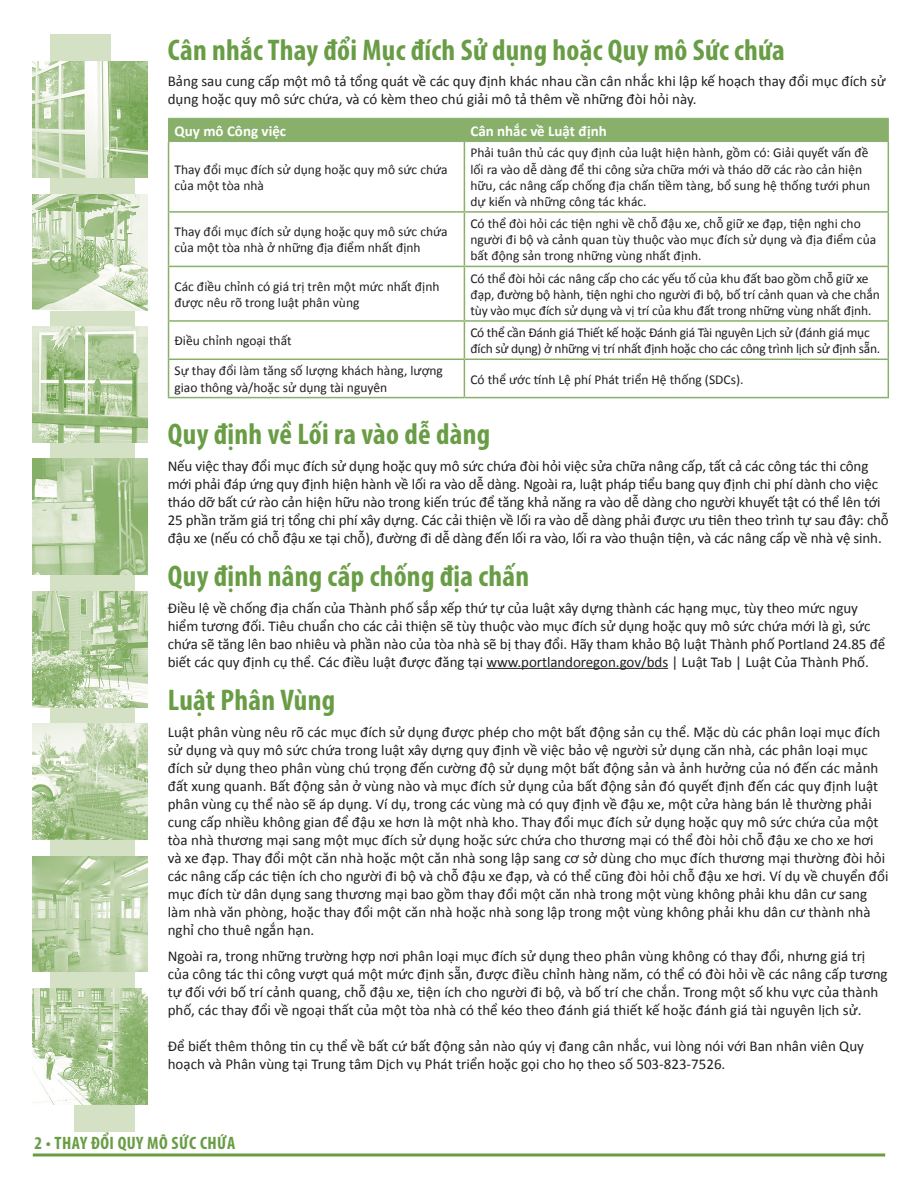
<style>
.page{position:relative;width:918px;height:1188px;background:#fff}
.page>*{position:absolute;margin:0;border:0;box-sizing:border-box;transform-origin:0 0}
.Subhead_1{font:700 condensed 30px "Myriad Pro";letter-spacing:.01em;color:#699d45}
.subhead_5{font:700 condensed 18px "Myriad Pro";letter-spacing:.025em;color:#699d45}
.Body_text{font:15px/18px "Calibri";color:#231f20}
.bt_univ{font:700 15px "Calibri";color:#fff}
.bt_univ-2{font:13.5px/16.2px "Calibri";color:#231f20}
.bt_univ-3{font:13.5px/16.2px "Calibri";letter-spacing:-.02em;color:#231f20}
</style>
<div class="page">
<hr style="left:33px;top:1154px;width:852px;height:2px;background:#699d45">
<div style="left:50px;top:35px;width:61px;height:1040px;background:#d4e1c5"></div>
<div style="left:75px;top:91px;width:60px;height:1041px;background:#d4e1c5"></div>
<img style="left:32px;top:62px;width:116px;height:116px">
<img style="left:32px;top:459px;width:116px;height:116px">
<img style="left:32px;top:327px;width:116px;height:115px">
<img style="left:32px;top:591px;width:116px;height:116px">
<img style="left:32px;top:856px;width:116px;height:116px">
<img style="left:32px;top:194px;width:116px;height:116px">
<img style="left:32px;top:724px;width:116px;height:115px">
<img style="left:32px;top:988px;width:116px;height:116px">
<hr style="left:486px;top:668px;width:182px;height:1px;background:#231f20">
<div style="left:168px;top:118px;width:721px;height:23px;background:#88b06a"></div>
<hr style="left:168px;top:141px;width:296px;height:1px;background:#88b06a">
<hr style="left:464px;top:141px;width:425px;height:1px;background:#88b06a">
<hr style="left:168px;top:142px;width:1px;height:69px;background:#88b06a">
<hr style="left:464px;top:142px;width:1px;height:69px;background:#88b06a">
<hr style="left:888px;top:142px;width:1px;height:69px;background:#88b06a">
<hr style="left:168px;top:213px;width:1px;height:53px;background:#88b06a">
<hr style="left:168px;top:211px;width:296px;height:2px;background:#88b06a">
<hr style="left:464px;top:211px;width:425px;height:2px;background:#88b06a">
<hr style="left:464px;top:213px;width:1px;height:53px;background:#88b06a">
<hr style="left:888px;top:213px;width:1px;height:53px;background:#88b06a">
<hr style="left:168px;top:267px;width:1px;height:53px;background:#88b06a">
<hr style="left:168px;top:322px;width:1px;height:37px;background:#88b06a">
<hr style="left:168px;top:360px;width:1px;height:37px;background:#88b06a">
<hr style="left:168px;top:266px;width:296px;height:1px;background:#88b06a">
<hr style="left:464px;top:266px;width:425px;height:1px;background:#88b06a">
<hr style="left:464px;top:267px;width:1px;height:53px;background:#88b06a">
<hr style="left:888px;top:267px;width:1px;height:53px;background:#88b06a">
<hr style="left:464px;top:322px;width:1px;height:37px;background:#88b06a">
<hr style="left:888px;top:322px;width:1px;height:37px;background:#88b06a">
<hr style="left:464px;top:360px;width:1px;height:37px;background:#88b06a">
<hr style="left:888px;top:360px;width:1px;height:37px;background:#88b06a">
<hr style="left:168px;top:320px;width:296px;height:2px;background:#88b06a">
<hr style="left:464px;top:320px;width:425px;height:2px;background:#88b06a">
<hr style="left:168px;top:359px;width:296px;height:1px;background:#88b06a">
<hr style="left:464px;top:359px;width:425px;height:1px;background:#88b06a">
<hr style="left:168px;top:397px;width:296px;height:1px;background:#88b06a">
<hr style="left:464px;top:397px;width:425px;height:1px;background:#88b06a">
<p class="Subhead_1" style="left:168px;top:31px;width:619px">Cân nhắc Thay đổi Mục đích Sử dụng hoặc Quy mô Sức chứa</p>
<p class="Body_text" style="left:168px;top:72px;width:719px">Bảng sau cung cấp một mô tả tổng quát về các quy định khác nhau cần cân nhắc khi lập kế hoạch thay đổi mục đích sử dụng hoặc quy mô sức chứa, và có kèm theo chú giải mô tả thêm về những đòi hỏi này.</p>
<p class="bt_univ" style="left:175px;top:121px;width:113px">Quy mô Công việc</p>
<p class="bt_univ" style="left:470px;top:121px;width:138px">Cân nhắc về Luật định</p>
<p class="bt_univ-2" style="left:175px;top:161px;width:275px">Thay đổi mục đích sử dụng hoặc quy mô sức chứa của một tòa nhà</p>
<p class="bt_univ-2" style="left:470px;top:145px;width:401px">Phải tuân thủ các quy định của luật hiện hành, gồm có: Giải quyết vấn đề lối ra vào dễ dàng để thi công sửa chữa mới và tháo dỡ các rào cản hiện hữu, các nâng cấp chống địa chấn tiềm tàng, bổ sung hệ thống tưới phun dự kiến và những công tác khác.</p>
<p class="bt_univ-2" style="left:175px;top:224px;width:275px">Thay đổi mục đích sử dụng hoặc quy mô sức chứa của một tòa nhà ở những địa điểm nhất định</p>
<p class="bt_univ-2" style="left:470px;top:215px;width:407px">Có thể đòi hỏi các tiện nghi về chỗ đậu xe, chỗ giữ xe đạp, tiện nghi cho người đi bộ và cảnh quan tùy thuộc vào mục đích sử dụng và địa điểm của bất động sản trong những vùng nhất định.</p>
<p class="bt_univ-2" style="left:175px;top:278px;width:266px">Các điều chỉnh có giá trị trên một mức nhất định được nêu rõ trong luật phân vùng</p>
<p class="bt_univ-2" style="left:470px;top:270px;width:411px">Có thể đòi hỏi các nâng cấp cho các yếu tố của khu đất bao gồm chỗ giữ xe đạp, đường bộ hành, tiện nghi cho người đi bộ, bố trí cảnh quan và che chắn tùy vào mục đích sử dụng và vị trí của khu đất trong những vùng nhất định.</p>
<p class="bt_univ-2" style="left:175px;top:333px;width:119px">Điều chỉnh ngoại thất</p>
<p class="bt_univ-3" style="left:470px;top:325px;width:411px">Có thể cần Đánh giá Thiết kế hoặc Đánh giá Tài nguyên Lịch sử (đánh giá mục đích sử dụng) ở những vị trí nhất định hoặc cho các công trình lịch sử định sẵn.</p>
<p class="bt_univ-2" style="left:175px;top:363px;width:270px">Sự thay đổi làm tăng số lượng khách hàng, lượng giao thông và/hoặc sử dụng tài nguyên</p>
<p class="bt_univ-2" style="left:470px;top:371px;width:275px">Có thể ước tính Lệ phí Phát triển Hệ thống (SDCs).</p>
<p class="Subhead_1" style="left:168px;top:415px;width:324px">Quy định về Lối ra vào dễ dàng</p>
<p class="Body_text" style="left:168px;top:457px;width:723px">Nếu việc thay đổi mục đích sử dụng hoặc quy mô sức chứa đòi hỏi việc sửa chữa nâng cấp, tất cả các công tác thi công mới phải đáp ứng quy định hiện hành về lối ra vào dễ dàng. Ngoài ra, luật pháp tiểu bang quy định chi phí dành cho việc tháo dỡ bất cứ rào cản hiện hữu nào trong kiến trúc để tăng khả năng ra vào dễ dàng cho người khuyết tật có thể lên tới 25 phần trăm giá trị tổng chi phí xây dựng. Các cải thiện về lối ra vào dễ dàng phải được ưu tiên theo trình tự sau đây: chỗ đậu xe (nếu có chỗ đậu xe tại chỗ), đường đi dễ dàng đến lối ra vào, lối ra vào thuận tiện, và các nâng cấp về nhà vệ sinh.</p>
<p class="Subhead_1" style="left:168px;top:557px;width:363px">Quy định nâng cấp chống địa chấn</p>
<p class="Body_text" style="left:168px;top:599px;width:719px">Điều lệ về chống địa chấn của Thành phố sắp xếp thứ tự của luật xây dựng thành các hạng mục, tùy theo mức nguy hiểm tương đối. Tiêu chuẩn cho các cải thiện sẽ tùy thuộc vào mục đích sử dụng hoặc quy mô sức chứa mới là gì, sức chứa sẽ tăng lên bao nhiêu và phần nào của tòa nhà sẽ bị thay đổi. Hãy tham khảo Bộ luật Thành phố Portland 24.85 để biết các quy định cụ thể. Các điều luật được đăng tại www.portlandoregon.gov/bds | Luật Tab | Luật Của Thành Phố.</p>
<p class="Subhead_1" style="left:168px;top:681px;width:169px">Luật Phân Vùng</p>
<p class="Body_text" style="left:168px;top:723px;width:722px">Luật phân vùng nêu rõ các mục đích sử dụng được phép cho một bất động sản cụ thể. Mặc dù các phân loại mục đích sử dụng và quy mô sức chứa trong luật xây dựng quy định về việc bảo vệ người sử dụng căn nhà, các phân loại mục đích sử dụng theo phân vùng chú trọng đến cường độ sử dụng một bất động sản và ảnh hưởng của nó đến các mảnh đất xung quanh. Bất động sản ở vùng nào và mục đích sử dụng của bất động sản đó quyết định đến các quy định luật phân vùng cụ thể nào sẽ áp dụng. Ví dụ, trong các vùng mà có quy định về đậu xe, một cửa hàng bán lẻ thường phải cung cấp nhiều không gian để đậu xe hơn là một nhà kho. Thay đổi mục đích sử dụng hoặc quy mô sức chứa của một tòa nhà thương mại sang một mục đích sử dụng hoặc sức chứa cho thương mại có thể đòi hỏi chỗ đậu xe cho xe hơi và xe đạp. Thay đổi một căn nhà hoặc một căn nhà song lập sang cơ sở dùng cho mục đích thương mại thường đòi hỏi các nâng cấp các tiện ích cho người đi bộ và chỗ đậu xe đạp, và có thể cũng đòi hỏi chỗ đậu xe hơi. Ví dụ về chuyển đổi mục đích từ dân dụng sang thương mại bao gồm thay đổi một căn nhà trong một vùng không phải khu dân cư sang làm nhà văn phòng, hoặc thay đổi một căn nhà hoặc nhà song lập trong một vùng không phải khu dân cư thành nhà nghỉ cho thuê ngắn hạn.</p>
<p class="Body_text" style="left:168px;top:947px;width:721px">Ngoài ra, trong những trường hợp nơi phân loại mục đích sử dụng theo phân vùng không có thay đổi, nhưng giá trị của công tác thi công vượt quá một mức định sẵn, được điều chỉnh hàng năm, có thể có đòi hỏi về các nâng cấp tương tự đối với bố trí cảnh quang, chỗ đậu xe, tiện ích cho người đi bộ, và bố trí che chắn. Trong một số khu vực của thành phố, các thay đổi về ngoại thất của một tòa nhà có thể kéo theo đánh giá thiết kế hoặc đánh giá tài nguyên lịch sử.</p>
<p class="Body_text" style="left:168px;top:1037px;width:698px">Để biết thêm thông tin cụ thể về bất cứ bất động sản nào qúy vị đang cân nhắc, vui lòng nói với Ban nhân viên Quy hoạch và Phân vùng tại Trung tâm Dịch vụ Phát triển hoặc gọi cho họ theo số 503-823-7526.</p>
<p class="subhead_5" style="left:34px;top:1131px;width:202px">2 • THAY ĐỔI QUY MÔ SỨC CHỨA</p>
</div>
